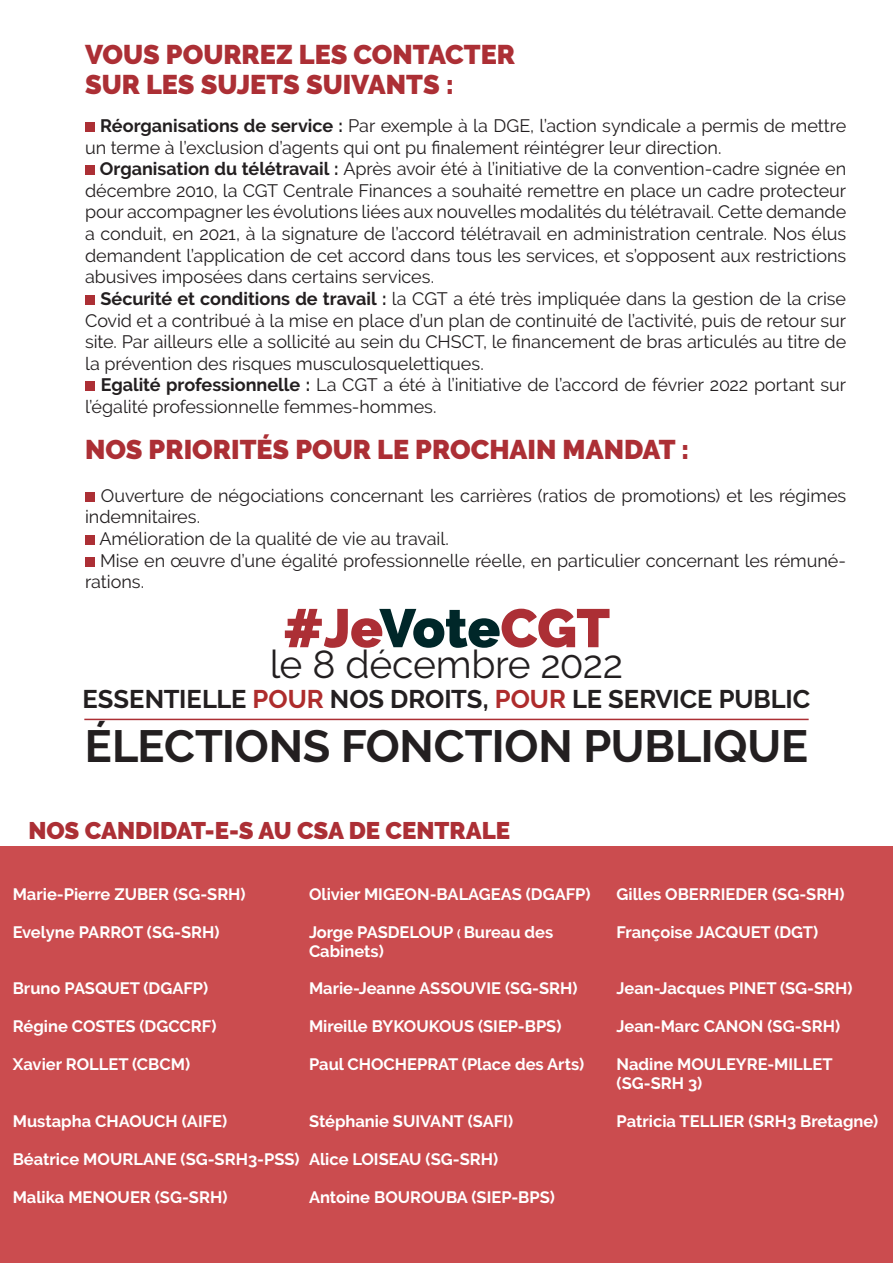
<style>
.page{position:relative;width:893px;height:1263px;background:#fff}
.page>*{position:absolute;margin:0;border:0;box-sizing:border-box;transform-origin:0 0}
.t1{font:900 54px "Raleway";letter-spacing:-.01em;color:#ac2f35}
.t2{font:700 45px "Raleway";letter-spacing:-.005em;color:#231f20}
.t3{font:39px "Raleway";letter-spacing:-.01em;color:#231f20}
.t4{font:900 27px "Raleway";color:#ac2f35}
.t5{font:700 25.5px "Raleway";color:#231f20}
.t6{font:900 24px "Raleway";color:#ac2f35}
.t7{font:18px/21.6px "Raleway";letter-spacing:-.005em;color:#231f20}
.t8{font:700 16.5px/18.9px "Raleway";color:#fff}
.s1{font-weight:700}
.s2{color:#002729}
.s3{color:#ae2c2c}
.s4{font-size:12px}
</style>
<div class="page">
<div style="left:85px;top:122px;width:10px;height:10px;background:#ac2f35"></div>
<div style="left:85px;top:165px;width:10px;height:10px;background:#ac2f35"></div>
<div style="left:85px;top:295px;width:10px;height:10px;background:#ac2f35"></div>
<div style="left:85px;top:381px;width:10px;height:10px;background:#ac2f35"></div>
<div style="left:85px;top:492px;width:10px;height:10px;background:#ac2f35"></div>
<div style="left:85px;top:535px;width:10px;height:10px;background:#ac2f35"></div>
<div style="left:85px;top:557px;width:10px;height:9px;background:#ac2f35"></div>
<div style="left:0;top:846px;width:893px;height:417px;background:#cb4c4f"></div>
<hr style="left:84px;top:719px;width:725px;height:1px;background:#ac2f35">
<p class="t4" style="left:85px;top:38px;width:431px">VOUS POURREZ LES CONTACTER</p>
<p class="t4" style="left:85px;top:68px;width:370px">SUR LES SUJETS SUIVANTS :</p>
<p class="t7" style="left:85px;top:115px;width:763px;text-indent:15px"><span class="s1">Réorganisations de service :</span> Par exemple à la DGE, l’action syndicale a permis de mettre un terme à l’exclusion d’agents qui ont pu finalement réintégrer leur direction.</p>
<p class="t7" style="left:85px;top:158px;width:763px;text-align:justify;text-indent:15px"><span class="s1">Organisation du télétravail :</span> Après avoir été à l’initiative de la convention-cadre signée en décembre 2010, la CGT Centrale Finances a souhaité remettre en place un cadre protecteur pour accompagner les évolutions liées aux nouvelles modalités du télétravail. Cette demande a conduit, en 2021, à la signature de l’accord télétravail en administration centrale. Nos élus demandent l’application de cet accord dans tous les services, et s’opposent aux restrictions abusives imposées dans certains services.</p>
<p class="t7" style="left:85px;top:288px;width:763px;text-align:justify;text-indent:15px"><span class="s1">Sécurité et conditions de travail :</span> la CGT a été très impliquée dans la gestion de la crise Covid et a contribué à la mise en place d’un plan de continuité de l’activité, puis de retour sur site. Par ailleurs elle a sollicité au sein du CHSCT, le financement de bras articulés au titre de la prévention des risques musculosquelettiques.</p>
<p class="t7" style="left:85px;top:374px;width:763px;text-indent:16px"><span class="s1">Egalité professionnelle :</span> La CGT a été à l’initiative de l’accord de février 2022 portant sur l’égalité professionnelle femmes-hommes.</p>
<p class="t4" style="left:85px;top:434px;width:606px">NOS PRIORITÉS POUR LE PROCHAIN MANDAT :</p>
<p class="t7" style="left:85px;top:484px;width:763px;text-indent:16px">Ouverture de négociations concernant les carrières (ratios de promotions) et les régimes indemnitaires.</p>
<p class="t7" style="left:99px;top:528px;width:351px">Amélioration de la qualité de vie au travail.</p>
<p class="t7" style="left:85px;top:549px;width:763px;text-indent:15px">Mise en œuvre d’une égalité professionnelle réelle, en particulier concernant les rémuné&shy;rations.</p>
<p class="t1" style="left:283px;top:597px;width:329px">#Je<span class="s2">Vote</span>CGT</p>
<p class="t3" style="left:270px;top:641px;width:355px">le 8 décembre 2022</p>
<p class="t5" style="left:83px;top:685px;width:729px">ESSENTIELLE <span class="s3">POUR</span> NOS DROITS, <span class="s3">POUR</span> LE SERVICE PUBLIC</p>
<p class="t2" style="left:85px;top:721px;width:725px">ÉLECTIONS FONCTION PUBLIQUE</p>
<p class="t6" style="left:28px;top:817px;width:483px">NOS CANDIDAT-E-S AU CSA DE CENTRALE</p>
<p class="t8" style="left:13px;top:884px;width:234px">Marie-Pierre ZUBER (SG-SRH)</p>
<p class="t8" style="left:13px;top:922px;width:208px">Evelyne PARROT (SG-SRH)</p>
<p class="t8" style="left:13px;top:979px;width:197px">Bruno PASQUET (DGAFP)</p>
<p class="t8" style="left:13px;top:1017px;width:205px">Régine COSTES (DGCCRF)</p>
<p class="t8" style="left:13px;top:1055px;width:179px">Xavier ROLLET (CBCM)</p>
<p class="t8" style="left:309px;top:884px;width:283px">Olivier MIGEON-BALAGEAS (DGAFP)</p>
<p class="t8" style="left:309px;top:922px;width:246px">Jorge PASDELOUP <span class="s4">(</span> Bureau des<br>Cabinets)</p>
<p class="t8" style="left:309px;top:979px;width:270px">Marie-Jeanne ASSOUVIE (SG-SRH)</p>
<p class="t8" style="left:309px;top:1017px;width:254px">Mireille BYKOUKOUS (SIEP-BPS)</p>
<p class="t8" style="left:309px;top:1055px;width:277px">Paul CHOCHEPRAT (Place des Arts)</p>
<p class="t8" style="left:13px;top:1112px;width:216px">Mustapha CHAOUCH (AIFE)</p>
<p class="t8" style="left:13px;top:1149px;width:288px">Béatrice MOURLANE (SG-SRH3-PSS)</p>
<p class="t8" style="left:13px;top:1187px;width:216px">Malika MENOUER (SG-SRH)</p>
<p class="t8" style="left:309px;top:1112px;width:206px">Stéphanie SUIVANT (SAFI)</p>
<p class="t8" style="left:309px;top:1149px;width:191px">Alice LOISEAU (SG-SRH)</p>
<p class="t8" style="left:309px;top:1187px;width:247px">Antoine BOUROUBA (SIEP-BPS)</p>
<p class="t8" style="left:617px;top:884px;width:230px">Gilles OBERRIEDER (SG-SRH)</p>
<p class="t8" style="left:617px;top:922px;width:203px">Françoise JACQUET (DGT)</p>
<p class="t8" style="left:617px;top:979px;width:238px">Jean-Jacques PINET (SG-SRH)</p>
<p class="t8" style="left:617px;top:1017px;width:225px">Jean-Marc CANON (SG-SRH)</p>
<p class="t8" style="left:617px;top:1055px;width:218px">Nadine MOULEYRE-MILLET</p>
<p class="t8" style="left:617px;top:1074px;width:87px">(SG-SRH 3)</p>
<p class="t8" style="left:617px;top:1112px;width:263px">Patricia TELLIER (SRH3 Bretagne)</p>
</div>
